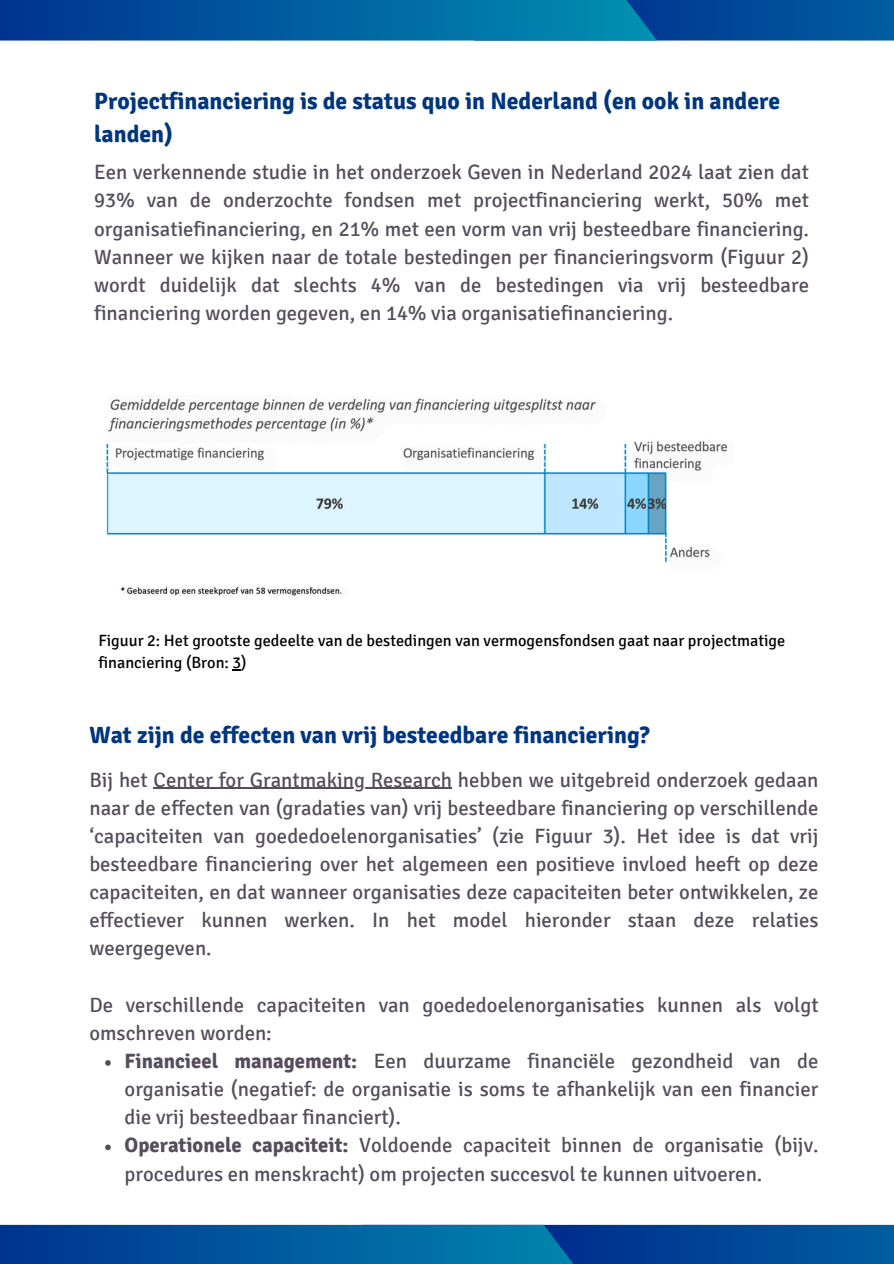
<style>
.page{position:relative;width:894px;height:1264px;background:#fff}
.page>*{position:absolute;margin:0;border:0;box-sizing:border-box;transform-origin:0 0}
.t1{font:700 23.7px/32.7px "Signika";color:#00367f}
.t2{font:20.7px/28.2px "Signika";color:#564d5c;text-align:justify}
.t3{font:16.35px/22.5px "Signika";color:#000}
.s1{font-weight:700}
</style>
<div class="page">
<svg style="left:657px;top:0;width:236px;height:41px;background:#024e9a"></svg>
<div style="left:0;top:0;width:657px;height:41px;background:linear-gradient(to right,#003691,#008aaf)"></div>
<svg style="left:657px;top:1224px;width:236px;height:39px;background:#05509b"></svg>
<svg style="left:0;top:1224px;width:657px;height:39px;background:#05589e"></svg>
<img style="left:106px;top:398px;width:622px;height:197px">
<svg style="left:154px;top:787px;width:12px;height:2px"></svg>
<hr style="left:166px;top:787px;width:286px;height:2px;background:#564d5c">
<svg style="left:105px;top:1060px;width:6px;height:5px"></svg>
<svg style="left:105px;top:1144px;width:6px;height:6px"></svg>
<h2 class="t1" style="left:94px;top:85px;width:687px">Projectfinanciering is de status quo in Nederland (en ook in andere landen)</h2>
<h1 class="t2" style="left:94px;top:158px;width:716px">Een verkennende studie in het onderzoek Geven in Nederland 2024 laat zien dat 93% van de onderzochte fondsen met projectfinanciering werkt, 50% met organisatiefinanciering, en 21% met een vorm van vrij besteedbare financiering.<br>Wanneer we kijken naar de totale bestedingen per financieringsvorm (Figuur 2) wordt duidelijk dat slechts 4% van de bestedingen via vrij besteedbare financiering worden gegeven, en 14% via organisatiefinanciering.</h1>
<p class="t3" style="left:98px;top:629px;width:688px">Figuur 2: Het grootste gedeelte van de bestedingen van vermogensfondsen gaat naar projectmatige financiering (Bron: 3)</p>
<p class="t1" style="left:89px;top:719px;width:561px">Wat zijn de effecten van vrij besteedbare financiering?</p>
<h1 class="t2" style="left:89px;top:765px;width:730px">Bij het Center for Grantmaking Research hebben we uitgebreid onderzoek gedaan</h1>
<h2 class="t2" style="left:89px;top:794px;width:730px">naar de effecten van (gradaties van) vrij besteedbare financiering op verschillende ‘capaciteiten van goededoelenorganisaties’ (zie Figuur 3). Het idee is dat vrij besteedbare financiering over het algemeen een positieve invloed heeft op deze capaciteiten, en dat wanneer organisaties deze capaciteiten beter ontwikkelen, ze effectiever kunnen werken. In het model hieronder staan deze relaties weergegeven.</h2>
<h2 class="t2" style="left:89px;top:990px;width:730px">De verschillende capaciteiten van goededoelenorganisaties kunnen als volgt omschreven worden:</h2>
<h2 class="t2" style="left:124px;top:1047px;width:695px"><span class="s1">Financieel management:</span> Een duurzame financiële gezondheid van de organisatie (negatief: de organisatie is soms te afhankelijk van een financier die vrij besteedbaar financiert).</h2>
<p class="t2" style="left:124px;top:1131px;width:695px"><span class="s1">Operationele capaciteit:</span> Voldoende capaciteit binnen de organisatie (bijv. procedures en menskracht) om projecten succesvol te kunnen uitvoeren.</p>
</div>
